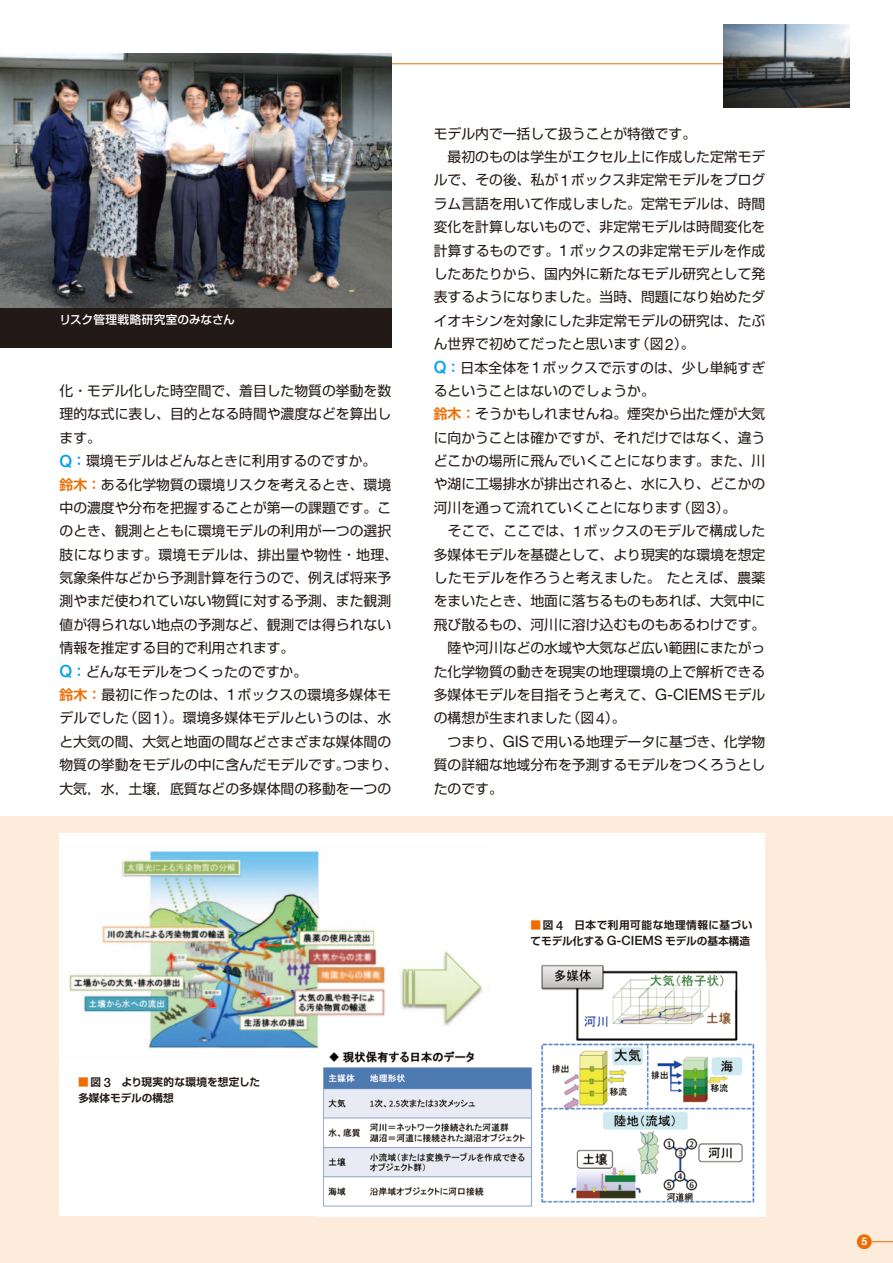
<style>
.page{position:relative;width:893px;height:1263px;background:#fff}
.page>*{position:absolute;margin:0;border:0;box-sizing:border-box;transform-origin:0 0}
.t1{font:13.8px/23.4px "Shin Go Pro";color:#231916}
.t2{font:13.8px "Shin Go Pro";letter-spacing:.03em;color:#231916}
.t3{font:500 11.7px "Shin Go Pro";letter-spacing:.005em;color:#fff}
.t4{font:700 10.65px/15.5px "Shin Go Pro De";letter-spacing:.025em;color:#231916}
.t5{font:700 10.65px/15.5px "Shin Go Pro De";color:#231916}
.t6{font:700 10.5px "Helvetica Neue";color:#fff}
.s1{font-family:"Helvetica Neue";font-weight:500;font-size:16.8px;color:#00a1e9}
.s2{font-family:"Shin Go Pro De";font-weight:700;color:#00a1e9}
.s3{font-family:"Shin Go Pro De";font-weight:700;color:#ed6d00}
.s4{font-family:"Helvetica Neue";font-size:15.75px}
.s5{color:#ed6d00}
.s6{font-family:"Helvetica Neue";font-weight:500;font-size:12.9px}
</style>
<div class="page">
<div style="left:0;top:816px;width:893px;height:447px;background:#fdecdb"></div>
<svg style="left:872px;top:1241px;width:21px;height:1px"></svg>
<div style="left:857px;top:1234px;width:15px;height:15px;background:#ed6d00;border-radius:50%"></div>
<hr style="left:0;top:64px;width:737px;height:1px;background:#ed6d00">
<img style="left:0;top:53px;width:391px;height:255px">
<div style="left:0;top:308px;width:391px;height:40px;background:#231916"></div>
<img style="left:724px;top:24px;width:126px;height:84px">
<div style="left:60px;top:833px;width:705px;height:383px;background:#fff"></div>
<img style="left:323px;top:964px;width:432px;height:243px">
<img style="left:69px;top:851px;width:420px;height:209px">
<img style="left:392px;top:935px;width:98px;height:94px">
<p class="t3" style="left:60px;top:310px;width:177px">リスク管理戦略研究室のみなさん</p>
<p class="t1" style="left:60px;top:377px;width:340px">化・モデル化した時空間で、着目した物質の挙動を数理的な式に表し、目的となる時間や濃度などを算出します。<br><span class="s1">Q</span><span class="s2">：</span>環境モデルはどんなときに利用するのですか。<br><span class="s3">鈴木：</span>ある化学物質の環境リスクを考えるとき、環境中の濃度や分布を把握することが第一の課題です。このとき、観測とともに環境モデルの利用が一つの選択肢になります。環境モデルは、排出量や物性・地理、気象条件などから予測計算を行うので、例えば将来予測やまだ使われていない物質に対する予測、また観測値が得られない地点の予測など、観測では得られない情報を推定する目的で利用されます。<br><span class="s1">Q</span><span class="s2">：</span>どんなモデルをつくったのですか。<br><span class="s3">鈴木：</span>最初に作ったのは、<span class="s4">1</span>ボックスの環境多媒体モデルでした（図<span class="s4">1</span>）。環境多媒体モデルというのは、水と大気の間、大気と地面の間などさまざまな媒体間の物質の挙動をモデルの中に含んだモデルです。つまり、大気，水，土壌，底質などの多媒体間の移動を一つの</p>
<p class="t1" style="left:434px;top:120px;width:264px">モデル内で一括して扱うことが特徴です。</p>
<p class="t1" style="left:447px;top:143px;width:319px">最初のものは学生がエクセル上に作成した定常モデ</p>
<p class="t1" style="left:434px;top:167px;width:333px">ルで、その後、私が<span class="s4">1</span>ボックス非定常モデルをプログ</p>
<p class="t1" style="left:434px;top:190px;width:333px">ラム言語を用いて作成しました。定常モデルは、時間</p>
<p class="t1" style="left:434px;top:214px;width:333px">変化を計算しないもので、非定常モデルは時間変化を</p>
<p class="t1" style="left:434px;top:237px;width:333px">計算するものです。<span class="s4">1</span>ボックスの非定常モデルを作成</p>
<p class="t1" style="left:434px;top:260px;width:333px">したあたりから、国内外に新たなモデル研究として発</p>
<p class="t1" style="left:434px;top:284px;width:333px">表するようになりました。当時、問題になり始めたダ</p>
<p class="t1" style="left:434px;top:307px;width:333px">イオキシンを対象にした非定常モデルの研究は、たぶ</p>
<p class="t1" style="left:434px;top:331px;width:262px">ん世界で初めてだったと思います（図<span class="s4">2</span>）。</p>
<p class="t1" style="left:434px;top:354px;width:333px"><span class="s1">Q</span><span class="s2">：</span>日本全体を<span class="s4">1</span>ボックスで示すのは、少し単純すぎ</p>
<p class="t1" style="left:434px;top:377px;width:223px">るということはないのでしょうか。</p>
<p class="t1" style="left:434px;top:401px;width:333px"><span class="s3">鈴木：</span>そうかもしれませんね。煙突から出た煙が大気</p>
<p class="t1" style="left:434px;top:424px;width:333px">に向かうことは確かですが、それだけではなく、違う</p>
<p class="t1" style="left:434px;top:447px;width:333px">どこかの場所に飛んでいくことになります。また、川</p>
<p class="t1" style="left:434px;top:471px;width:333px">や湖に工場排水が排出されると、水に入り、どこかの</p>
<p class="t1" style="left:434px;top:494px;width:304px">河川を通って流れていくことになります（図<span class="s4">3</span>）。</p>
<p class="t1" style="left:448px;top:518px;width:319px">そこで、ここでは、<span class="s4">1</span>ボックスのモデルで構成した</p>
<p class="t1" style="left:434px;top:541px;width:333px">多媒体モデルを基礎として、より現実的な環境を想定</p>
<p class="t2" style="left:434px;top:566px;width:333px">したモデルを作ろうと考えました。たとえば、農薬</p>
<p class="t1" style="left:434px;top:588px;width:333px">をまいたとき、地面に落ちるものもあれば、大気中に</p>
<p class="t1" style="left:434px;top:611px;width:333px">飛び散るもの、河川に溶け込むものもあるわけです。</p>
<p class="t1" style="left:448px;top:635px;width:319px">陸や河川などの水域や大気など広い範囲にまたがっ</p>
<p class="t1" style="left:434px;top:658px;width:333px">た化学物質の動きを現実の地理環境の上で解析できる</p>
<p class="t1" style="left:434px;top:681px;width:333px">多媒体モデルを目指そうと考えて、<span class="s4">G-CIEMS</span>モデル</p>
<p class="t1" style="left:434px;top:705px;width:193px">の構想が生まれました（図<span class="s4">4</span>）。</p>
<p class="t1" style="left:448px;top:728px;width:319px">つまり、<span class="s4">GIS</span>で用いる地理データに基づき、化学物</p>
<p class="t1" style="left:434px;top:751px;width:333px">質の詳細な地域分布を予測するモデルをつくろうとし</p>
<p class="t1" style="left:434px;top:775px;width:71px">たのです。</p>
<p class="t4" style="left:530px;top:916px;width:223px"><span class="s5">■</span>図 <span class="s6">4</span> 日本で利用可能な地理情報に基づいてモデル化する <span class="s6">G-CIEMS</span> モデルの基本構造</p>
<p class="t5" style="left:78px;top:1073px;width:183px"><span class="s5">■</span>図 <span class="s6">3</span> より現実的な環境を想定した多媒体モデルの構想</p>
<p class="t6" style="left:861px;top:1235px;width:7px">5</p>
</div>
